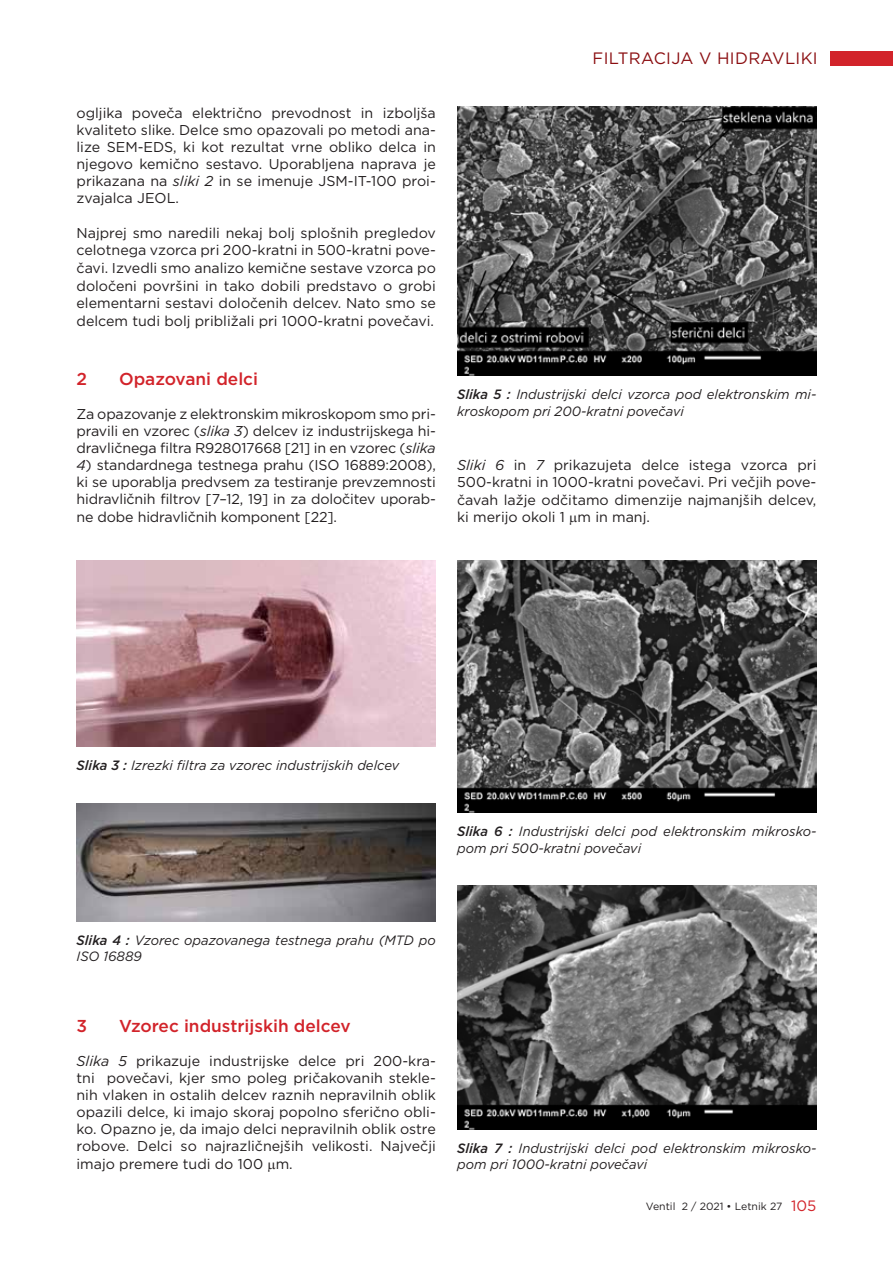
<style>
.page{position:relative;width:893px;height:1263px;background:#fff}
.page>*{position:absolute;margin:0;border:0;box-sizing:border-box;transform-origin:0 0}
.t1{font:500 17.25px "Gotham";color:#d2232a}
.t2{font:16.5px "Gotham";letter-spacing:.02em;color:#8b0e11}
.t3{font:14.25px/17.1px "Gotham";color:#231f20;text-align:justify}
.t4{font:italic 13.5px/16.2px "Gotham";color:#231f20}
.t5{font:10.5px "Gotham";color:#231f20}
.s1{font-style:italic}
.s2{font-weight:500}
.s3{font-size:15px;color:#d2232a}
</style>
<div class="page">
<div style="left:831px;top:51px;width:62px;height:14px;background:#d2232a"></div>
<img style="left:77px;top:803px;width:359px;height:118px">
<img style="left:77px;top:560px;width:359px;height:186px">
<img style="left:457px;top:106px;width:359px;height:270px">
<img style="left:457px;top:560px;width:359px;height:253px">
<img style="left:457px;top:885px;width:359px;height:244px">
<p class="t3" style="left:77px;top:104px;width:361px">ogljika poveča električno prevodnost in izboljša kvaliteto slike. Delce smo opazovali po metodi ana&shy;lize SEM-EDS, ki kot rezultat vrne obliko delca in njegovo kemično sestavo. Uporabljena naprava je prikazana na <span class="s1">sliki 2</span> in se imenuje JSM-IT-100 proi&shy;zvajalca JEOL.</p>
<p class="t3" style="left:77px;top:224px;width:361px;line-height:17.5px">Najprej smo naredili nekaj bolj splošnih pregledov celotnega vzorca pri 200-kratni in 500-kratni pove&shy;čavi. Izvedli smo analizo kemične sestave vzorca po določeni površini in tako dobili predstavo o grobi elementarni sestavi določenih delcev. Nato smo se delcem tudi bolj približali pri 1000-kratni povečavi.</p>
<p class="t1" style="left:77px;top:367px;width:12px">2</p>
<p class="t1" style="left:119px;top:367px;width:141px">Opazovani delci</p>
<p class="t3" style="left:77px;top:405px;width:361px">Za opazovanje z elektronskim mikroskopom smo pri&shy;pravili en vzorec (<span class="s1">slika 3</span>) delcev iz industrijskega hi&shy;dravličnega filtra R928017668 [21] in en vzorec (<span class="s1">slika</span></p>
<p class="t3" style="left:77px;top:456px;width:361px"><span class="s1">4</span>) standardnega testnega prahu (ISO 16889:2008), ki se uporablja predvsem za testiranje prevzemnosti hidravličnih filtrov [7–12, 19] in za določitev uporab&shy;ne dobe hidravličnih komponent [22].</p>
<p class="t2" style="left:593px;top:48px;width:227px">FILTRACIJA V HIDRAVLIKI</p>
<p class="t4" style="left:457px;top:386px;width:361px"><span class="s2">Slika 5 :</span> Industrijski delci vzorca pod elektronskim mi&shy;kroskopom pri 200-kratni povečavi</p>
<p class="t3" style="left:457px;top:455px;width:361px;line-height:17.5px"><span class="s1">Sliki 6</span> in <span class="s1">7</span> prikazujeta delce istega vzorca pri 500-kratni in 1000-kratni povečavi. Pri večjih pove&shy;čavah lažje odčitamo dimenzije najmanjših delcev, ki merijo okoli 1 m in manj.</p>
<p class="t4" style="left:77px;top:756px;width:324px"><span class="s2">Slika 3 :</span> Izrezki filtra za vzorec industrijskih delcev</p>
<p class="t4" style="left:457px;top:823px;width:361px"><span class="s2">Slika 6 :</span> Industrijski delci pod elektronskim mikrosko&shy;pom pri 500-kratni povečavi</p>
<p class="t4" style="left:77px;top:932px;width:361px"><span class="s2">Slika 4 :</span> Vzorec opazovanega testnega prahu (MTD po<br>ISO 16889</p>
<p class="t1" style="left:77px;top:1014px;width:12px">3</p>
<p class="t1" style="left:119px;top:1014px;width:233px">Vzorec industrijskih delcev</p>
<p class="t3" style="left:77px;top:1052px;width:361px"><span class="s1">Slika 5</span> prikazuje industrijske delce pri 200-kra&shy;tni povečavi, kjer smo poleg pričakovanih stekle&shy;nih vlaken in ostalih delcev raznih nepravilnih oblik opazili delce, ki imajo skoraj popolno sferično obli&shy;ko. Opazno je, da imajo delci nepravilnih oblik ostre robove. Delci so najrazličnejših velikosti. Največji imajo premere tudi do 100 m.</p>
<p class="t4" style="left:457px;top:1140px;width:361px"><span class="s2">Slika 7 :</span> Industrijski delci pod elektronskim mikrosko&shy;pom pri 1000-kratni povečavi</p>
<p class="t5" style="left:646px;top:1199px;width:172px">Ventil 2 / 2021 • Letnik 27 <span class="s3">105</span></p>
</div>
